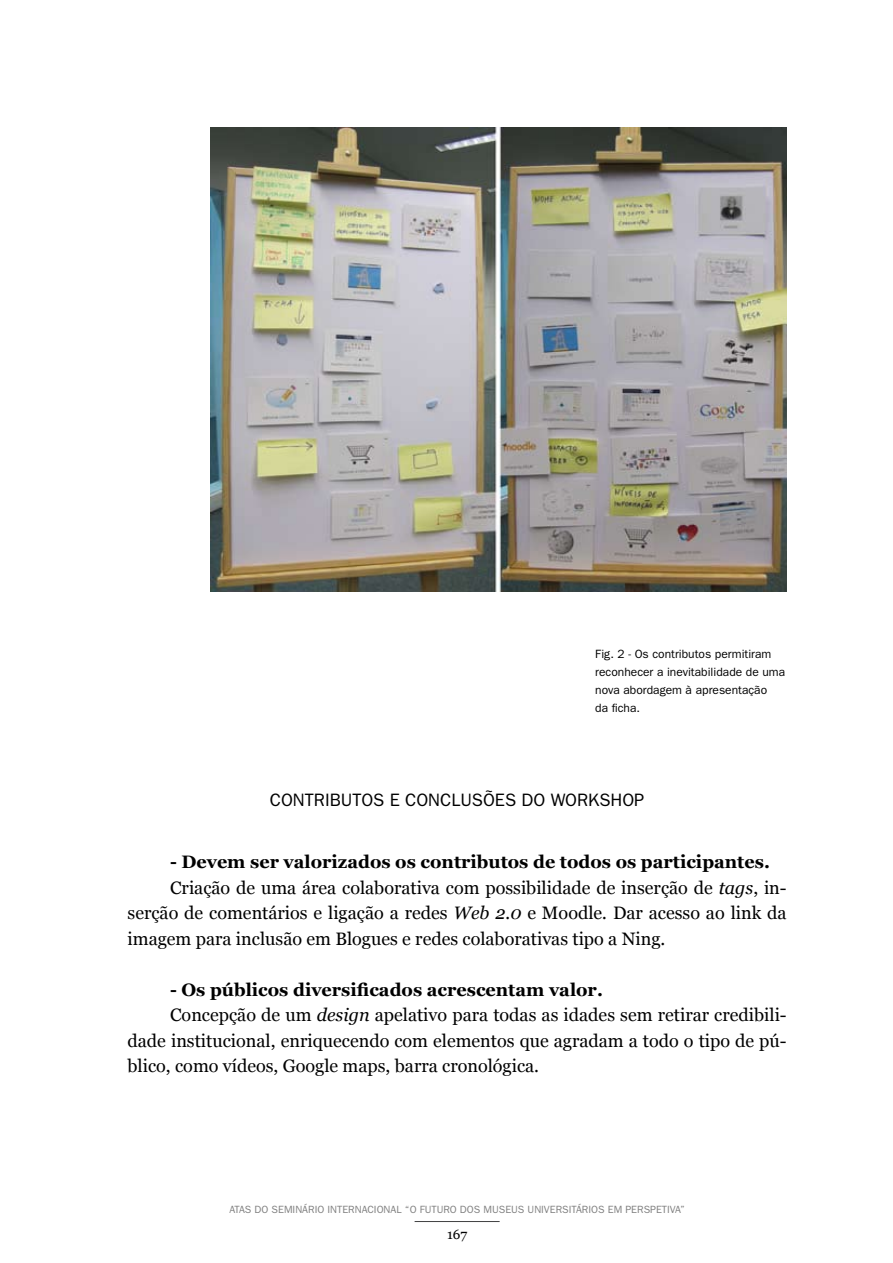
<style>
.page{position:relative;width:893px;height:1263px;background:#fff}
.page>*{position:absolute;margin:0;border:0;box-sizing:border-box;transform-origin:0 0}
.t1{font:18px "Georgia";color:#000}
.t2{font:700 18px "Georgia";color:#000}
.t3{font:18px "ITC Franklin Gothic Std";color:#000}
.t4{font:13.5px "Georgia";color:#000}
.t5{font:12px/18px "ITC Franklin Gothic Std";color:#000}
.t6{font:10.5px "ITC Franklin Gothic Std";color:#808080}
.s1{font-style:italic}
</style>
<div class="page">
<hr style="left:415px;top:1221px;width:85px;height:1px;background:#414142">
<img style="left:211px;top:128px;width:576px;height:464px">
<p class="t5" style="left:595px;top:645px;width:191px">FIG. 2 - OS CONTRIBUTOS PERMITIRAM<br>RECONHECER A INEVITABILIDADE DE UMA<br>NOVA ABORDAGEM À APRESENTAÇÃO<br>DA FICHA.</p>
<p class="t3" style="left:270px;top:790px;width:376px">CONTRIBUTOS E CONCLUSÕES DO WORKSHOP</p>
<p class="t2" style="left:170px;top:851px;width:601px">- Devem ser valorizados os contributos de todos os participantes.</p>
<p class="t1" style="left:170px;top:877px;width:618px">Criação de uma área colaborativa com possibilidade de inserção de <span class="s1">tags</span>, in-</p>
<p class="t1" style="left:128px;top:902px;width:661px">serção de comentários e ligação a redes <span class="s1">Web 2.0</span> e Moodle<span class="s1">.</span> Dar acesso ao link da</p>
<p class="t1" style="left:128px;top:928px;width:539px">imagem para inclusão em Blogues e redes colaborativas tipo a Ning.</p>
<p class="t2" style="left:170px;top:979px;width:434px">- Os públicos diversificados acrescentam valor.</p>
<p class="t1" style="left:170px;top:1004px;width:618px">Concepção de um <span class="s1">design</span> apelativo para todas as idades sem retirar credibili-</p>
<p class="t1" style="left:128px;top:1030px;width:661px">dade institucional, enriquecendo com elementos que agradam a todo o tipo de pú-</p>
<p class="t1" style="left:128px;top:1056px;width:413px">blico, como vídeos, Google maps, barra cronológica.</p>
<p class="t6" style="left:229px;top:1203px;width:457px">ATAS DO SEM INÁRIO INTERNACIONAL “O FUTURO DOS MUSEUS U NIVERSITÁRIOS EM PERSPETIVA”</p>
<p class="t4" style="left:447px;top:1227px;width:22px">167</p>
</div>
